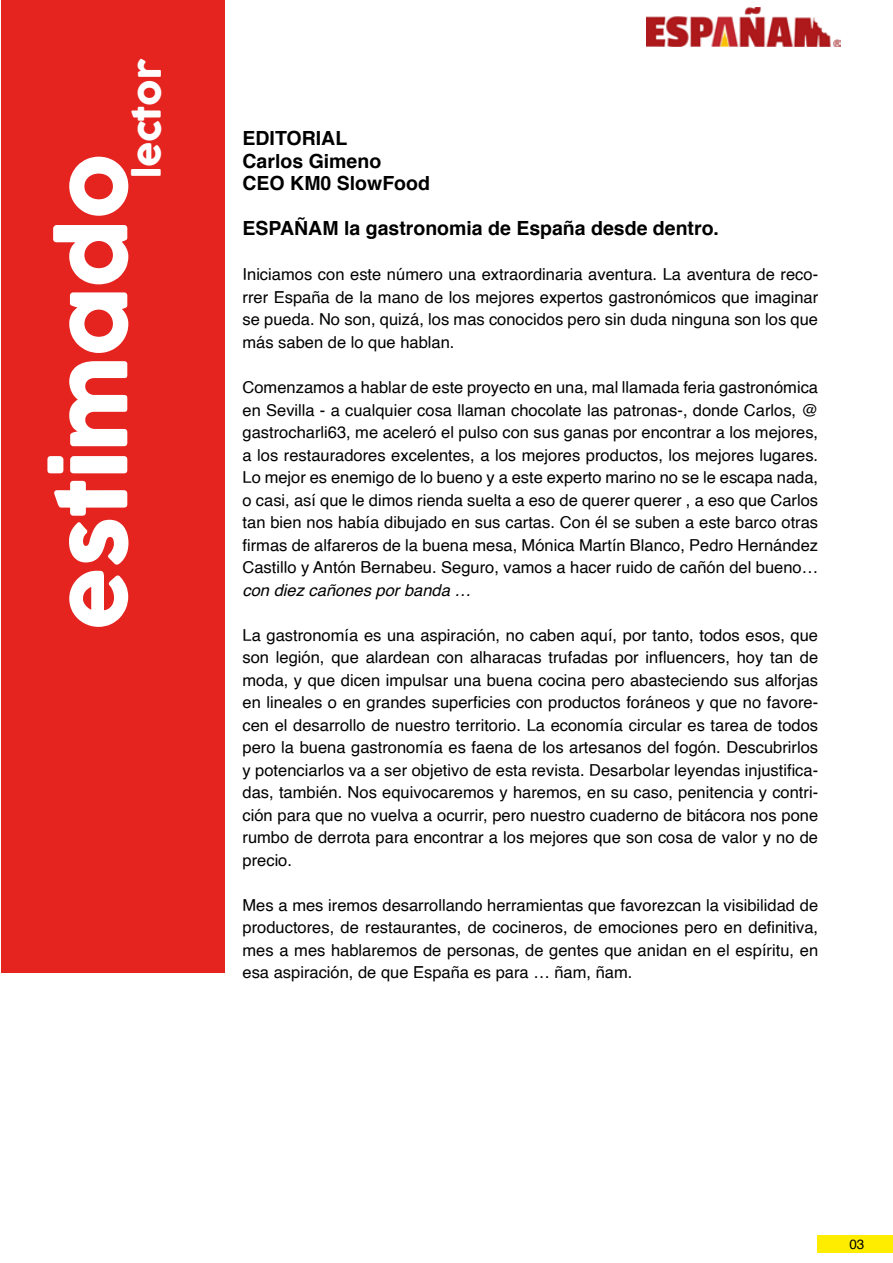
<style>
.page{position:relative;width:893px;height:1263px;background:#fff}
.page>*{position:absolute;margin:0;border:0;box-sizing:border-box;transform-origin:0 0}
.t1{font:90px "Cocogoose";letter-spacing:-.01em;color:#fff}
.t2{font:36px "Cocogoose";color:#fff}
.t3{font:700 19.5px/22.5px "Helvetica";color:#000}
.t4{font:16.5px/22.5px "Helvetica";color:#000;text-align:justify}
.t5{font:italic 16.5px "Helvetica";color:#000}
.t6{font:13.5px "Helvetica";color:#000}
</style>
<div class="page">
<div style="left:1px;top:0;width:223px;height:972px;background:#e5231f"></div>
<div style="left:817px;top:1235px;width:76px;height:17px;background:#ffed00"></div>
<img style="left:646px;top:8px;width:194px;height:38px">
<h2 class="t2" style="left:123px;top:178px;width:121px;rotate:-90deg">lector</h2>
<h1 class="t1" style="left:32px;top:630px;width:479px;rotate:-90deg">estimado</h1>
<p class="t3" style="left:243px;top:128px;width:189px">EDITORIAL<br>Carlos Gimeno<br>CEO KM0 SlowFood</p>
<p class="t3" style="left:243px;top:218px;width:478px">ESPAÑAM la gastronomia de España desde dentro.</p>
<p class="t4" style="left:243px;top:264px;width:577px">Iniciamos con este número una extraordinaria aventura. La aventura de reco&shy;rrer España de la mano de los mejores expertos gastronómicos que imaginar se pueda. No son, quizá, los mas conocidos pero sin duda ninguna son los que más saben de lo que hablan.</p>
<p class="t4" style="left:243px;top:376px;width:577px">Comenzamos a hablar de este proyecto en una, mal llamada feria gastronómica en Sevilla - a cualquier cosa llaman chocolate las patronas-, donde Carlos, @ gastrocharli63, me aceleró el pulso con sus ganas por encontrar a los mejores, a los restauradores excelentes, a los mejores productos, los mejores lugares.<br>Lo mejor es enemigo de lo bueno y a este experto marino no se le escapa nada, o casi, así que le dimos rienda suelta a eso de querer querer , a eso que Carlos tan bien nos había dibujado en sus cartas. Con él se suben a este barco otras firmas de alfareros de la buena mesa, Mónica Martín Blanco, Pedro Hernández Castillo y Antón Bernabeu. Seguro, vamos a hacer ruido de cañón del bueno…</p>
<p class="t5" style="left:243px;top:577px;width:230px">con diez cañones por banda …</p>
<p class="t4" style="left:243px;top:624px;width:577px">La gastronomía es una aspiración, no caben aquí, por tanto, todos esos, que son legión, que alardean con alharacas trufadas por influencers, hoy tan de moda, y que dicen impulsar una buena cocina pero abasteciendo sus alforjas en lineales o en grandes superficies con productos foráneos y que no favore&shy;cen el desarrollo de nuestro territorio. La economía circular es tarea de todos pero la buena gastronomía es faena de los artesanos del fogón. Descubrirlos y potenciarlos va a ser objetivo de esta revista. Desarbolar leyendas injustifica&shy;das, también. Nos equivocaremos y haremos, en su caso, penitencia y contri&shy;ción para que no vuelva a ocurrir, pero nuestro cuaderno de bitácora nos pone rumbo de derrota para encontrar a los mejores que son cosa de valor y no de precio.</p>
<p class="t4" style="left:243px;top:894px;width:577px">Mes a mes iremos desarrollando herramientas que favorezcan la visibilidad de productores, de restaurantes, de cocineros, de emociones pero en definitiva, mes a mes hablaremos de personas, de gentes que anidan en el espíritu, en esa aspiración, de que España es para … ñam, ñam.</p>
<p class="t6" style="left:849px;top:1233px;width:17px">03</p>
</div>
